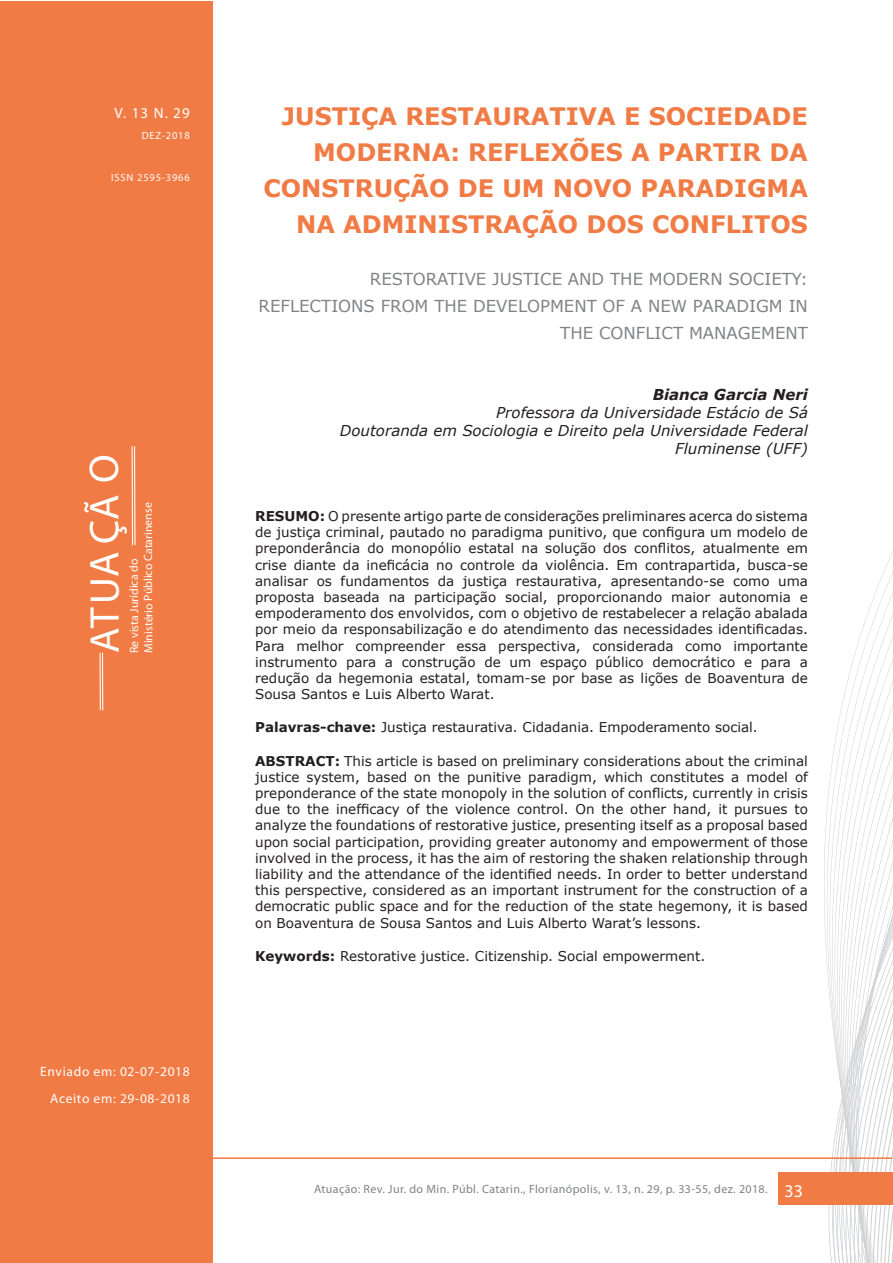
<style>
.page{position:relative;width:893px;height:1263px;background:#fff}
.page>*{position:absolute;margin:0;border:0;box-sizing:border-box;transform-origin:0 0}
.t1{font:41.7px "Myriad Pro";letter-spacing:-.005em;color:#fff}
.t2{font:700 24px/36px "Verdana";color:#f17b44}
.t3{font:18px "Myriad Pro";color:#fff}
.t4{font:16.5px "Verdana";color:#808285}
.t5{font:italic 15px/18px "Verdana";color:#231f20;text-align:right}
.t6{font:italic 700 15px "Verdana";color:#231f20}
.t7{font:15px "Myriad Pro";color:#fff}
.t8{font:13.5px/16.2px "Verdana";color:#231f20;text-align:justify}
.t9{font:13.5px/27px "Myriad Pro";letter-spacing:.05em;color:#fff;text-align:right}
.t10{font:12px "Myriad Pro";letter-spacing:.03em;color:#808285}
.t11{font:11.85px "Myriad Pro";letter-spacing:-.005em;color:#fff}
.t12{font:10.5px "Myriad Pro";letter-spacing:.075em;color:#fff}
.s1{font-weight:700}
</style>
<div class="page">
<svg style="left:826px;top:779px;width:4px;height:469px"></svg>
<svg style="left:830px;top:756px;width:3px;height:507px"></svg>
<svg style="left:833px;top:731px;width:4px;height:532px"></svg>
<svg style="left:837px;top:551px;width:56px;height:712px"></svg>
<div style="left:778px;top:1172px;width:114px;height:33px;background:#f17b44"></div>
<hr style="left:0;top:1157px;width:892px;height:2px;background:#f17b44">
<div style="left:0;top:1px;width:213px;height:1261px;background:#f17b44"></div>
<hr style="left:100px;top:653px;width:1px;height:57px;background:#fff">
<hr style="left:102px;top:653px;width:1px;height:57px;background:#fff">
<hr style="left:132px;top:446px;width:1px;height:99px;background:#fff">
<hr style="left:134px;top:446px;width:2px;height:99px;background:#fff">
<p class="t7" style="left:115px;top:103px;width:77px">V. 13 N. 29</p>
<p class="t12" style="left:142px;top:129px;width:49px">DEZ-2018</p>
<p class="t12" style="left:111px;top:171px;width:80px">ISSN 2595-3966</p>
<h1 class="t1" style="left:79px;top:653px;width:200px;rotate:-90deg">ATUA ÇÃ O</h1>
<p class="t11" style="left:141px;top:653px;width:152px;rotate:-90deg">Ministério Público Catarinense</p>
<p class="t11" style="left:127px;top:653px;width:96px;rotate:-90deg">Re vista Jurídica do</p>
<p class="t9" style="left:40px;top:1057px;width:151px">Enviado em: 02-07-2018<br>Aceito em: 29-08-2018</p>
<h2 class="t2" style="left:313px;top:97px;width:496px;text-indent:-31px">JUSTIÇA RESTAURATIVA E SOCIEDADE<br>MODERNA: REFLEXÕES A PARTIR</h2>
<h2 class="t2" style="left:769px;top:133px;width:20px">DA</h2>
<h2 class="t2" style="left:263px;top:169px;width:20px">CONSTRUÇ</h2>
<h2 class="t2" style="left:411px;top:169px;width:112px">ÃODE UM</h2>
<h2 class="t2" style="left:553px;top:169px;width:21px">NOVO</h2>
<h2 class="t2" style="left:640px;top:169px;width:37px">PARADI</h2>
<h2 class="t2" style="left:747px;top:169px;width:40px">GMA</h2>
<h2 class="t2" style="left:296px;top:205px;width:66px">NA ADMINISTRAÇ</h2>
<h2 class="t2" style="left:539px;top:205px;width:67px">ÃO DOS</h2>
<h2 class="t2" style="left:652px;top:205px;width:20px">CON</h2>
<h2 class="t2" style="left:710px;top:205px;width:49px">FLITOS</h2>
<p class="t4" style="left:370px;top:268px;width:440px">RESTORATIVE JUSTICE AND THE MODERN SOCIETY:</p>
<p class="t4" style="left:259px;top:295px;width:53px">re flections</p>
<p class="t4" style="left:381px;top:295px;width:23px">from</p>
<p class="t4" style="left:434px;top:295px;width:12px">the</p>
<p class="t4" style="left:473px;top:295px;width:12px">deve</p>
<p class="t4" style="left:518px;top:295px;width:45px">lopment</p>
<p class="t4" style="left:603px;top:295px;width:112px">of a new paradi</p>
<p class="t4" style="left:756px;top:295px;width:42px">gm in</p>
<p class="t4" style="left:560px;top:322px;width:12px">the</p>
<p class="t4" style="left:599px;top:322px;width:13px">con</p>
<p class="t4" style="left:636px;top:322px;width:29px">flict</p>
<p class="t4" style="left:689px;top:322px;width:13px">mana</p>
<p class="t4" style="left:738px;top:322px;width:25px">gement</p>
<p class="t6" style="left:653px;top:384px;width:157px">Bianca Garcia Neri</p>
<p class="t5" style="left:340px;top:403px;width:470px">Professora da Universidade Estácio de Sá<br>Doutoranda em Sociologia e Direito pela Universidade Federal<br>Fluminense (UFF)</p>
<p class="t8" style="left:255px;top:508px;width:554px"><span class="s1">RESUMO:</span> O presente artigo parte de considerações preliminares acerca do sistema de justiça criminal, pautado no paradigma punitivo, que configura um modelo de preponderância do monopólio estatal na solução dos conflitos, atualmente em crise diante da ineficácia no controle da violência. Em contrapartida, busca-se analisar os fundamentos da justiça restaurativa, apresentando-se como uma proposta baseada na participação social, proporcionando maior autonomia e empoderamento dos envolvidos, com o objetivo de restabelecer a relação abalada por meio da responsabilização e do atendimento das necessidades identificadas.<br>Para melhor compreender essa perspectiva, considerada como importante instrumento para a construção de um espaço público democrático e para a redução da hegemonia estatal, tomam-se por base as lições de Boaventura de Sousa Santos e Luis Alberto Warat.</p>
<p class="t8" style="left:255px;top:719px;width:504px"><span class="s1">PALAVRAS-CHAVE:</span> Justiça restaurativa. Cidadania. Empoderamento social.</p>
<p class="t8" style="left:255px;top:752px;width:554px"><span class="s1">ABSTRACT:</span> This article is based on preliminary considerations about the criminal justice system, based on the punitive paradigm, which constitutes a model of preponderance of the state monopoly in the solution of conflicts, currently in crisis due to the inefficacy of the violence control. On the other hand, it pursues to analyze the foundations of restorative justice, presenting itself as a proposal based upon social participation, providing greater autonomy and empowerment of those involved in the process, it has the aim of restoring the shaken relationship through liability and the attendance of the identified needs. In order to better understand this perspective, considered as an important instrument for the construction of a democratic public space and for the reduction of the state hegemony, it is based on Boaventura de Sousa Santos and Luis Alberto Warat’s lessons.</p>
<p class="t8" style="left:255px;top:948px;width:452px"><span class="s1">KEYWORDS:</span> Restorative justice. Citizenship. Social empowerment.</p>
<p class="t10" style="left:314px;top:1181px;width:455px">Atuação: Rev. Jur. do Min. Públ. Catarin., Florianópolis, v. 13, n. 29, p. 33-55, dez. 2018.</p>
<h3 class="t3" style="left:784px;top:1180px;width:20px">33</h3>
</div>
